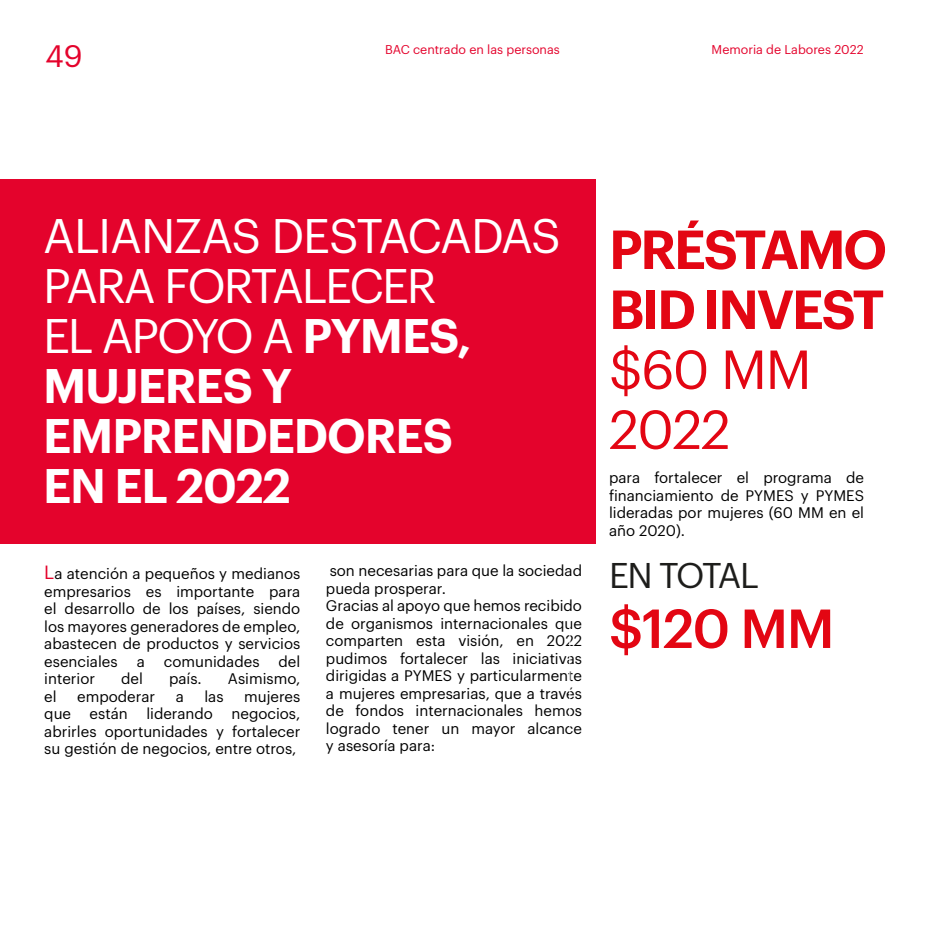
<style>
.page{position:relative;width:945px;height:945px;background:#fff}
.page>*{position:absolute;margin:0;border:0;box-sizing:border-box;transform-origin:0 0}
.t1{font:600 53.75px/60px "Graphik";letter-spacing:-.045em;color:#e30613}
.t2{font:53.75px/60px "Graphik";letter-spacing:-.025em;color:#e30613}
.t3{font:500 53.75px "Graphik";color:#e30613}
.t4{font:47.5px/50px "Graphik";letter-spacing:-.045em;color:#fff}
.t5{font:35px "Graphik";letter-spacing:-.075em;color:#1d1d1b}
.t6{font:30.38px "Graphik";color:#e4032c}
.t7{font:15px/17.5px "Graphik";color:#010101;text-align:justify}
.t8{font:12.5px "Graphik";color:#e4032c}
.s1{font-weight:600}
.s2{font-size:18.75px;color:#e4032c}
</style>
<div class="page">
<div style="left:0;top:180px;width:596px;height:364px;background:#e4032c"></div>
<h3 class="t6" style="left:45px;top:33px;width:39px">49</h3>
<p class="t8" style="left:385px;top:40px;width:176px">BAC centrado en las personas</p>
<p class="t8" style="left:712px;top:40px;width:153px">Memoria de Labores 2022</p>
<h2 class="t4" style="left:43px;top:207px;width:519px">ALIANZAS DESTACADAS<br>PARA FORTALECER<br>EL APOYO A <span class="s1">PYMES,<br>MUJERES Y<br>EMPRENDEDORES<br>EN EL 2022</span></h2>
<p class="t7" style="left:44px;top:564px;width:258px"><span class="s2">L</span>a atención a pequeños y medianos empresarios es importante para el desarrollo de los países, siendo los mayores generadores de empleo, abastecen de productos y servicios esenciales</p>
<p class="t7" style="left:137px;top:651px;width:10px">a</p>
<p class="t7" style="left:164px;top:651px;width:97px">comunidades</p>
<p class="t7" style="left:279px;top:651px;width:23px">del</p>
<p class="t7" style="left:44px;top:669px;width:52px">interior</p>
<p class="t7" style="left:121px;top:669px;width:23px">del</p>
<p class="t7" style="left:169px;top:669px;width:34px">país.</p>
<p class="t7" style="left:228px;top:669px;width:74px">Asimismo,</p>
<p class="t7" style="left:44px;top:686px;width:14px">el</p>
<p class="t7" style="left:77px;top:686px;width:79px">empoderar</p>
<p class="t7" style="left:176px;top:686px;width:10px">a</p>
<p class="t7" style="left:204px;top:686px;width:21px">las</p>
<p class="t7" style="left:44px;top:686px;width:258px;text-indent:200px">mujeres que están liderando negocios, abrirles oportunidades y fortalecer su gestión de negocios, entre otros,</p>
<p class="t7" style="left:326px;top:561px;width:258px;text-align:left">son necesarias para que la sociedad pueda prosperar.<br>Gracias al apoyo que hemos recibido de organismos internacionales que comparten esta visión, en 2022 pudimos fortalecer las iniciativas dirigidas a PYMES y particularmente a mujeres empresarias, que a través de fondos internacionales hemos logrado tener un mayor alcance y asesoría para:</p>
<h1 class="t1" style="left:609px;top:215px;width:280px">PRÉSTAMO<br>BID INVEST</h1>
<h1 class="t2" style="left:609px;top:335px;width:204px">$60 MM<br>2022</h1>
<p class="t7" style="left:609px;top:468px;width:257px">para fortalecer el programa de financiamiento de PYMES y PYMES lideradas por mujeres (60 MM en el año 2020).</p>
<h3 class="t5" style="left:609px;top:549px;width:151px">EN TOTAL</h3>
<h1 class="t3" style="left:609px;top:588px;width:227px">$120 MM</h1>
</div>
